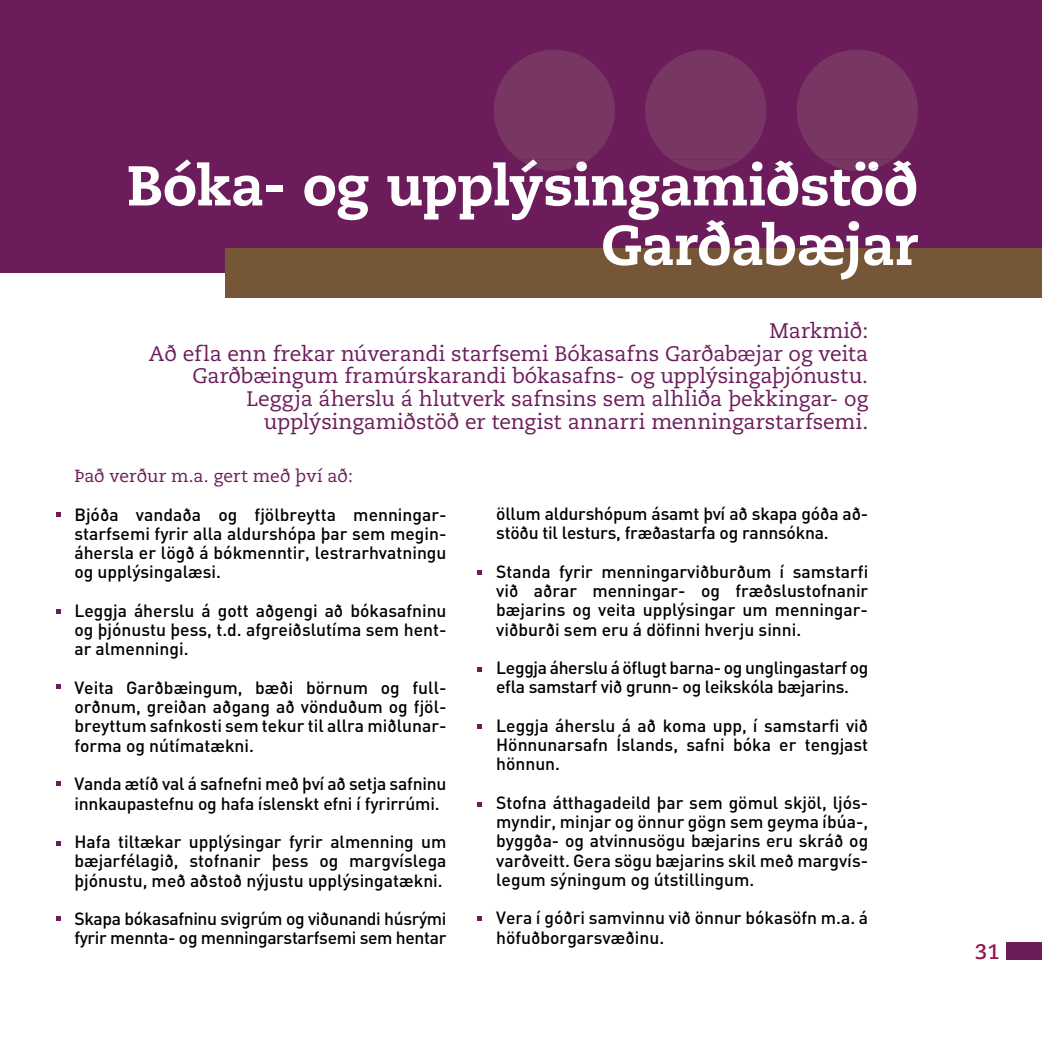
<style>
.page{position:relative;width:1042px;height:1042px;background:#fff}
.page>*{position:absolute;margin:0;border:0;box-sizing:border-box;transform-origin:0 0}
.t1{font:800 56px "Caecilia";letter-spacing:-.015em;color:#fff}
.t2{font:21px/22.8px "Caecilia";color:#6c1c5a;text-align:right}
.t3{font:700 21px "Caecilia";color:#901751}
.t4{font:500 17.5px/19.2px "DIN";color:#000;text-align:justify}
.t5{font:500 17.5px/19.2px "DIN";letter-spacing:-.02em;color:#000}
.t6{font:17.5px "Caecilia";color:#6c1c5a}
</style>
<div class="page">
<div style="left:1006px;top:943px;width:36px;height:17px;background:#6c1c5a"></div>
<div style="left:0;top:0;width:1042px;height:273px;background:#6c1c5a"></div>
<div style="left:226px;top:248px;width:816px;height:50px;background:#755636"></div>
<svg style="left:56px;top:512px;width:4px;height:4px"></svg>
<svg style="left:56px;top:609px;width:4px;height:4px"></svg>
<svg style="left:56px;top:685px;width:4px;height:4px"></svg>
<svg style="left:56px;top:781px;width:4px;height:4px"></svg>
<svg style="left:56px;top:841px;width:4px;height:4px"></svg>
<svg style="left:56px;top:916px;width:4px;height:5px"></svg>
<svg style="left:478px;top:916px;width:4px;height:4px"></svg>
<svg style="left:478px;top:802px;width:4px;height:4px"></svg>
<svg style="left:478px;top:724px;width:4px;height:5px"></svg>
<svg style="left:478px;top:667px;width:4px;height:4px"></svg>
<svg style="left:478px;top:571px;width:4px;height:4px"></svg>
<svg style="left:494px;top:50px;width:121px;height:121px"></svg>
<svg style="left:645px;top:50px;width:121px;height:121px"></svg>
<svg style="left:797px;top:50px;width:121px;height:121px"></svg>
<h1 class="t1" style="left:127px;top:151px;width:792px">Bóka- og upplýsingamiðstöð</h1>
<h1 class="t1" style="left:601px;top:211px;width:318px">Garðabæjar</h1>
<p class="t2" style="left:149px;top:320px;width:721px">Markmið:<br>Að efla enn frekar núverandi starfsemi Bókasafns Garðabæjar og veita Garðbæingum framúrskarandi bókasafns- og upplýsingaþjónustu.<br>Leggja áherslu á hlutverk safnsins sem alhliða þekkingar- og upplýsingamiðstöð er tengist annarri menningarstarfsemi.</p>
<p class="t6" style="left:74px;top:466px;width:280px">Það verður m.a. gert með því að:</p>
<p class="t4" style="left:74px;top:504px;width:374px">Bjóða vandaða og fjölbreytta menningar&shy;starfsemi fyrir alla aldurshópa þar sem megin&shy;áhersla er lögð á bókmenntir, lestrarhvatningu og upplýsingalæsi.</p>
<p class="t4" style="left:74px;top:600px;width:374px">Leggja áherslu á gott aðgengi að bókasafninu og þjónustu þess, t.d. afgreiðslutíma sem hent&shy;ar almenningi.</p>
<p class="t4" style="left:74px;top:677px;width:374px">Veita Garðbæingum, bæði börnum og full&shy;orðnum, greiðan aðgang að vönduðum og fjöl&shy;breyttum safnkosti sem tekur til allra miðlunar&shy;forma og nútímatækni.</p>
<p class="t4" style="left:74px;top:774px;width:374px">Vanda ætíð val á safnefni með því að setja safninu innkaupastefnu og hafa íslenskt efni í fyrirrúmi.</p>
<p class="t4" style="left:74px;top:831px;width:374px">Hafa tiltækar upplýsingar fyrir almenning um bæjarfélagið, stofnanir þess og margvíslega þjónustu, með aðstoð nýjustu upplýsingatækni.</p>
<p class="t5" style="left:74px;top:908px;width:374px">Skapa bókasafninu svigrúm og viðunandi húsrými fyrir mennta- og menningarstarfsemi sem hentar</p>
<p class="t4" style="left:496px;top:503px;width:374px">öllum aldurshópum ásamt því að skapa góða að&shy;stöðu til lesturs, fræðastarfa og rannsókna.</p>
<p class="t4" style="left:496px;top:561px;width:374px">Standa fyrir menningarviðburðum í samstarfi við aðrar menningar- og fræðslustofnanir bæjarins og veita upplýsingar um menningar&shy;viðburði sem eru á döfinni hverju sinni.</p>
<p class="t5" style="left:496px;top:657px;width:374px">Leggja áherslu á öflugt barna- og unglingastarf og efla samstarf við grunn- og leikskóla bæjarins.</p>
<p class="t4" style="left:496px;top:715px;width:374px">Leggja áherslu á að koma upp, í samstarfi við Hönnunarsafn Íslands, safni bóka er tengjast hönnun.</p>
<p class="t4" style="left:496px;top:792px;width:374px">Stofna átthagadeild þar sem gömul skjöl, ljós&shy;myndir, minjar og önnur gögn sem geyma íbúa-, byggða- og atvinnusögu bæjarins eru skráð og varðveitt. Gera sögu bæjarins skil með margvís&shy;legum sýningum og útstillingum.</p>
<p class="t4" style="left:496px;top:908px;width:373px">Vera í góðri samvinnu við önnur bókasöfn m.a. á höfuðborgarsvæðinu.</p>
<p class="t3" style="left:975px;top:939px;width:26px">31</p>
</div>
